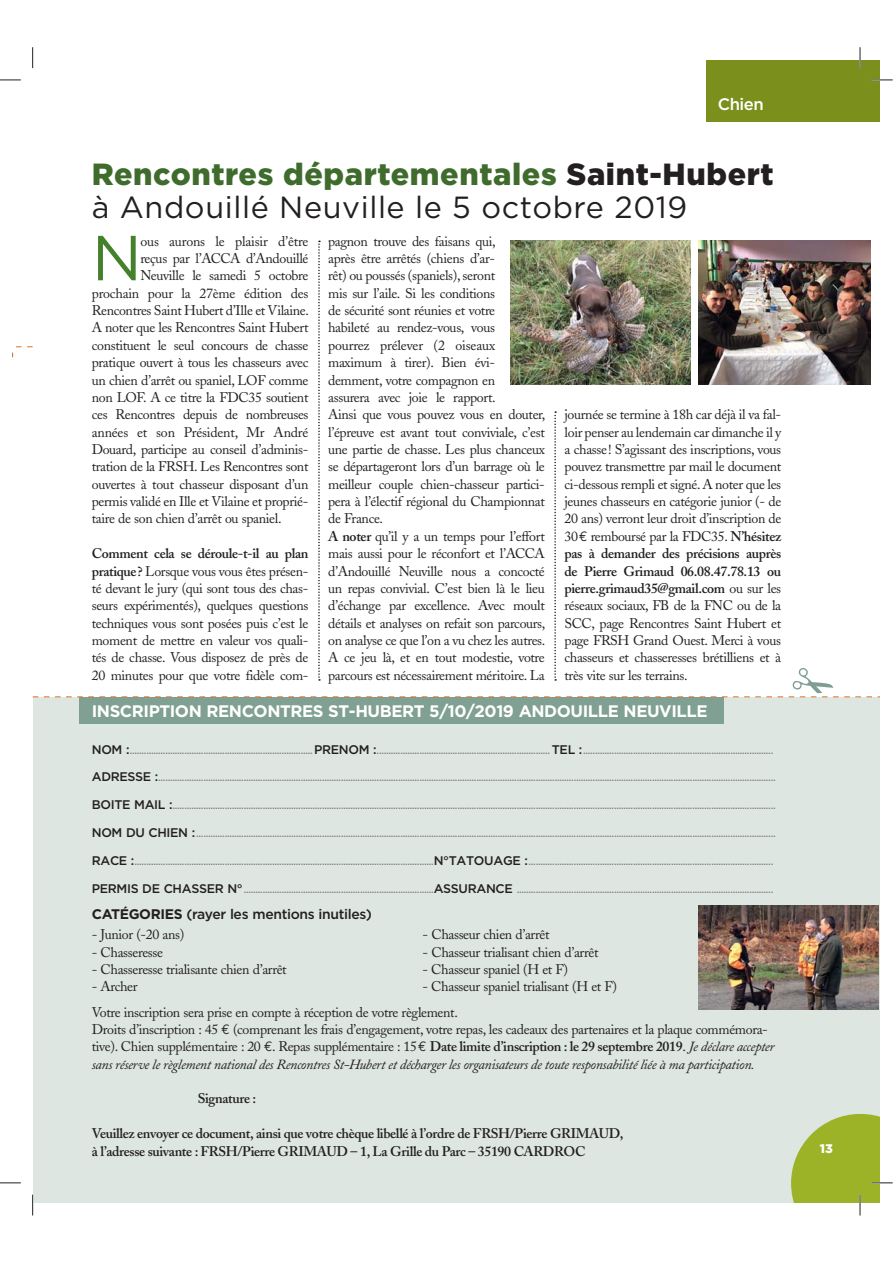
<style>
.page{position:relative;width:893px;height:1263px;background:#fff}
.page>*{position:absolute;margin:0;border:0;box-sizing:border-box;transform-origin:0 0}
.t1{font:63.6px "Gotham";color:#45812b}
.t2{font:30.6px/33.3px "Gotham";letter-spacing:.02em;color:#231f20}
.t3{font:700 16.65px "Gotham";letter-spacing:-.025em;color:#fff}
.t4{font:500 16.65px "Gotham";letter-spacing:-.025em;color:#fff}
.t5{font:13.95px/17.4px "Adobe Caslon";letter-spacing:-.025em;color:#231f20}
.t6{font:600 13.95px/17.4px "Adobe Caslon";letter-spacing:-.025em;color:#231f20}
.t7{font:500 13.95px "Gotham";letter-spacing:-.025em;color:#231f20}
.t8{font:900 12.45px "Gotham";color:#fff}
.t9{font:500 9.75px "Gotham";color:#808285}
.s1{font-weight:900;color:#3f6c2d}
.s2{font-weight:900}
.s3{font-weight:600}
.s4{font-family:"Euro Mono"}
.s5{font-size:12.45px;color:#231f20}
.s6{font-weight:700}
.s7{font-style:italic}
</style>
<div class="page">
<div style="left:33px;top:697px;width:847px;height:506px;background:#dde6e1"></div>
<div style="left:79px;top:697px;width:644px;height:27px;background:#80a093"></div>
<div style="left:706px;top:60px;width:174px;height:61px;background:#7b8f1c"></div>
<img style="left:698px;top:906px;width:180px;height:104px">
<svg style="left:13px;top:241px;width:867px;height:456px"></svg>
<hr style="left:872px;top:79px;width:21px;height:2px;background:#fff">
<hr style="left:32px;top:1195px;width:2px;height:21px;background:#fff">
<hr style="left:859px;top:47px;width:2px;height:21px;background:#fff">
<svg style="left:0;top:80px;width:21px;height:1px"></svg>
<svg style="left:872px;top:80px;width:21px;height:1px"></svg>
<svg style="left:0;top:1183px;width:21px;height:1px"></svg>
<svg style="left:32px;top:47px;width:1px;height:21px"></svg>
<svg style="left:32px;top:1195px;width:1px;height:21px"></svg>
<svg style="left:860px;top:47px;width:1px;height:21px"></svg>
<svg style="left:791px;top:1114px;width:102px;height:102px"></svg>
<p class="t4" style="left:718px;top:98px;width:48px">Chien</p>
<h2 class="t2" style="left:92px;top:159px;width:683px"><span class="s1">Rencontres départementales</span> <span class="s2">Saint-Hubert </span>à Andouillé Neuville le 5 octobre 2019</h2>
<h1 class="t1" style="left:92px;top:234px;width:52px">N</h1>
<p class="t5" style="left:140px;top:234px;width:170px">ous aurons le plaisir d’être</p>
<p class="t5" style="left:328px;top:234px;width:219px">pagnon trouve des faisans qui,<br>après être arrêtés (chiens d’ar-<br>rêt) ou poussés (spaniels), seront<br>mis sur l’aile. Si les conditions<br>de sécurité sont réunies et votre<br>habileté au rendez-vous, vous<br>pourrez prélever (2 oiseaux maximum à tirer). Bien évi&shy;demment, votre compagnon en<br>assurera avec joie le rapport.<br>Ainsi que vous pouvez vous en douter, l’épreuve est avant tout conviviale, c’est une partie de chasse. Les plus chanceux se départageront lors d’un barrage où le meilleur couple chien-chasseur partici&shy;pera à l’électif régional du Championnat de France.<br><span class="s3">A noter</span> qu’il y a un temps pour l’effort mais aussi pour le réconfort et l’ACCA d’Andouillé Neuville nous a concocté un repas convivial. C’est bien là le lieu d’échange par excellence. Avec moult détails et analyses on refait son parcours, on analyse ce que l’on a vu chez les autres.<br>A ce jeu là, et en tout modestie, votre parcours est nécessairement méritoire. La</p>
<p class="t5" style="left:140px;top:251px;width:170px">reçus par l’ACCA d’Andouillé</p>
<p class="t5" style="left:140px;top:269px;width:170px">Neuville le samedi 5 octobre</p>
<p class="t5" style="left:92px;top:286px;width:218px">prochain pour la 27ème édition des</p>
<p class="t5" style="left:92px;top:303px;width:219px">Rencontres Saint Hubert d’Ille et Vilaine.</p>
<p class="t5" style="left:92px;top:321px;width:218px">A noter que les Rencontres Saint Hubert</p>
<p class="t5" style="left:92px;top:338px;width:218px">constituent le seul concours de chasse</p>
<p class="t5" style="left:92px;top:355px;width:218px">pratique ouvert à tous les chasseurs avec</p>
<p class="t5" style="left:92px;top:373px;width:218px">un chien d’arrêt ou spaniel, LOF comme</p>
<p class="t5" style="left:92px;top:390px;width:218px">non LOF. A ce titre la FDC35 soutient</p>
<p class="t5" style="left:92px;top:408px;width:218px">ces Rencontres depuis de nombreuses</p>
<p class="t5" style="left:92px;top:425px;width:218px">années et son Président, Mr André</p>
<p class="t5" style="left:92px;top:442px;width:218px">Douard, participe au conseil d’adminis-</p>
<p class="t5" style="left:92px;top:460px;width:218px">tration de la FRSH. Les Rencontres sont</p>
<p class="t5" style="left:92px;top:477px;width:218px">ouvertes à tout chasseur disposant d’un</p>
<p class="t5" style="left:92px;top:494px;width:218px">permis validé en Ille et Vilaine et proprié-</p>
<p class="t5" style="left:92px;top:512px;width:191px">taire de son chien d’arrêt ou spaniel.</p>
<p class="t5" style="left:92px;top:546px;width:218px;text-align:justify"><span class="s3">Comment cela se déroule-t-il au plan pratique ?</span> Lorsque vous vous êtes présen&shy;té devant le jury (qui sont tous des chas&shy;seurs expérimentés), quelques questions techniques vous sont posées puis c’est le moment de mettre en valeur vos quali&shy;tés de chasse. Vous disposez de près de 20 minutes pour que votre fidèle com-</p>
<p class="t5" style="left:564px;top:408px;width:218px;text-align:justify">journée se termine à 18h car déjà il va fal&shy;loir penser au lendemain car dimanche il y a chasse ! S’agissant des inscriptions, vous pouvez transmettre par mail le document ci-dessous rempli et signé. A noter que les jeunes chasseurs en catégorie junior (- de 20 ans) verront leur droit d’inscription de 30 <span class="s4">€</span> remboursé par la FDC35. <span class="s3">N’hésitez pas à demander des précisions auprès de Pierre Grimaud 06.08.47.78.13 ou pierre.grimaud35@gmail.com</span> ou sur les réseaux sociaux, FB de la FNC ou de la SCC, page Rencontres Saint Hubert et page FRSH Grand Ouest. Merci à vous chasseurs et chasseresses brétilliens et à très vite sur les terrains.</p>
<p class="t3" style="left:92px;top:702px;width:617px">INSCRIPTION RENCONTRES ST-HUBERT 5/10/2019 ANDOUILLE NEUVILLE</p>
<p class="t9" style="left:92px;top:747px;width:683px"><span class="s5">NOM :</span> ............................................................................. <span class="s5">PRENOM :</span>......................................................................... <span class="s5">TEL :</span> ................................................................................</p>
<p class="t9" style="left:92px;top:774px;width:685px"><span class="s5">ADRESSE :</span>....................................................................................................................................................................................................................................................................</p>
<p class="t9" style="left:92px;top:802px;width:685px"><span class="s5">BOITE MAIL :</span>..............................................................................................................................................................................................................................................................</p>
<p class="t9" style="left:92px;top:830px;width:685px"><span class="s5">NOM DU CHIEN :</span> ....................................................................................................................................................................................................................................................</p>
<p class="t9" style="left:92px;top:858px;width:683px"><span class="s5">RACE :</span>..............................................................................................................................<span class="s5">N°TATOUAGE :</span> .......................................................................................................</p>
<p class="t9" style="left:92px;top:886px;width:683px"><span class="s5">PERMIS DE CHASSER N°</span> ................................................................................<span class="s5">ASSURANCE</span> ............................................................................................................</p>
<p class="t7" style="left:92px;top:909px;width:282px"><span class="s6">CATÉGORIES</span> (rayer les mentions inutiles)</p>
<p class="t5" style="left:92px;top:927px;width:94px">- Junior (-20 ans)</p>
<p class="t5" style="left:422px;top:927px;width:128px">- Chasseur chien d’arrêt</p>
<p class="t5" style="left:92px;top:945px;width:73px">- Chasseresse</p>
<p class="t5" style="left:422px;top:945px;width:177px">- Chasseur trialisant chien d’arrêt</p>
<p class="t5" style="left:92px;top:962px;width:196px">- Chasseresse trialisante chien d’arrêt</p>
<p class="t5" style="left:422px;top:962px;width:147px">- Chasseur spaniel (H et F)</p>
<p class="t5" style="left:92px;top:980px;width:47px">- Archer</p>
<p class="t5" style="left:92px;top:976px;width:527px;line-height:25.2px;text-indent:331px">- Chasseur spaniel trialisant (H et F)<br>Votre inscription sera prise en compte à réception de votre règlement.</p>
<p class="t5" style="left:92px;top:1022px;width:684px">Droits d’inscription : 45 <span class="s4">€</span> (comprenant les frais d’engagement, votre repas, les cadeaux des partenaires et la plaque commémora&shy;tive). Chien supplémentaire : 20 <span class="s4">€</span>. Repas supplémentaire : 15 <span class="s4">€</span> <span class="s3">Date limite d’inscription : le 29 septembre 2019</span>. <span class="s7">Je déclare accepter sans réserve le règlement national des Rencontres St-Hubert et décharger les organisateurs de toute responsabilité liée à ma participation.</span></p>
<p class="t6" style="left:198px;top:1092px;width:60px">Signature :</p>
<p class="t6" style="left:92px;top:1126px;width:533px">Veuillez envoyer ce document, ainsi que votre chèque libellé à l’ordre de FRSH/Pierre GRIMAUD, à l’adresse suivante : FRSH/Pierre GRIMAUD – 1, La Grille du Parc – 35190 CARDROC</p>
<p class="t8" style="left:820px;top:1144px;width:15px">13</p>
</div>
